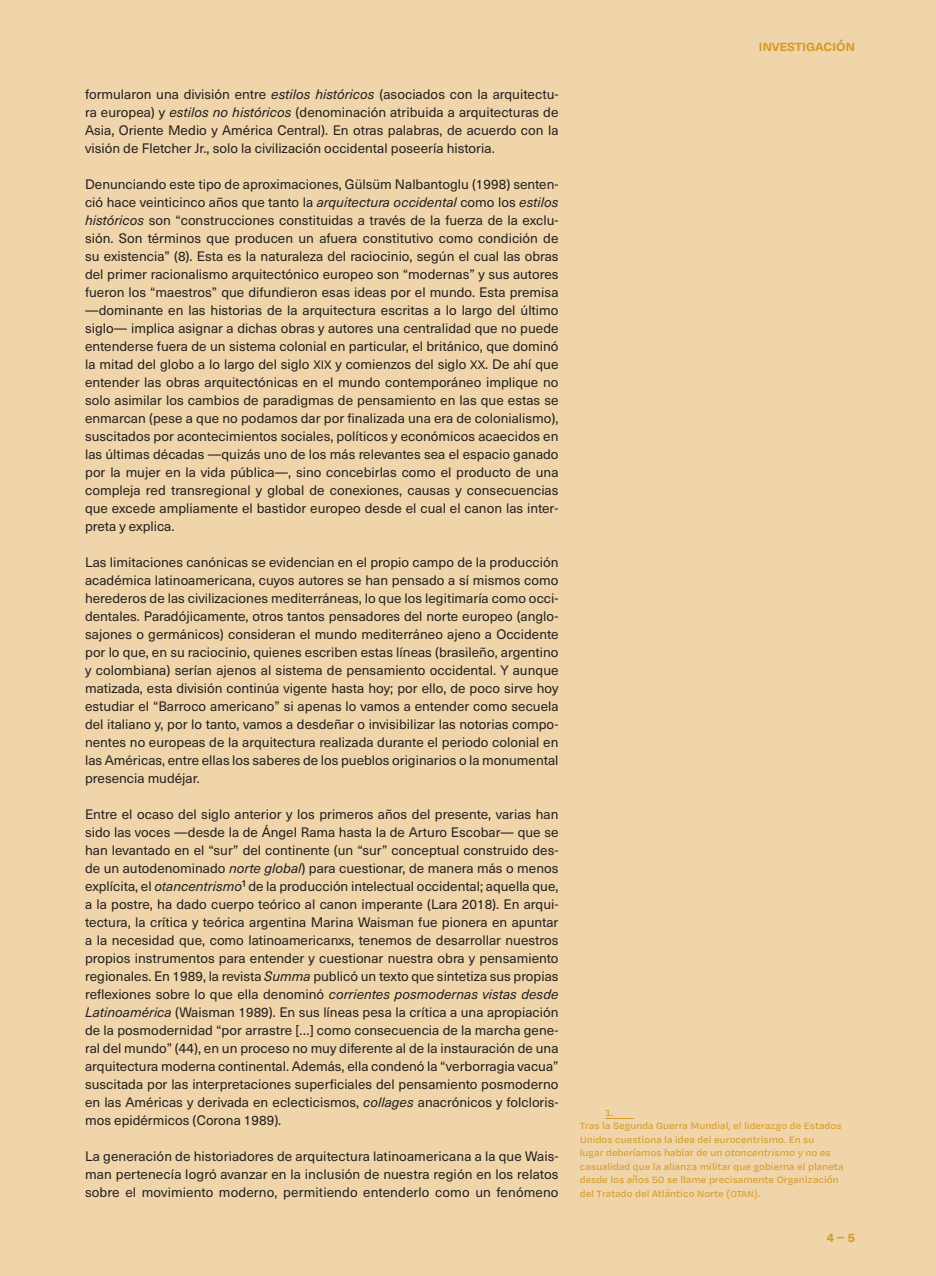
<style>
.page{position:relative;width:936px;height:1276px;background:#fff}
.page>*{position:absolute;margin:0;border:0;box-sizing:border-box;transform-origin:0 0}
.t1{font:500 15px "Neue Haas Unica W1 G";letter-spacing:-.015em;color:#d59925}
.Cuerpo{font:13.5px/18px "Neue Haas Unica W1 G";color:#231f20;text-align:justify}
.Pie_de_página{font:500 10.5px/13.5px "Degular Text";color:#d59925}
.s1{font-style:italic}
.s2{font-size:12px}
.s3{font-size:9.75px}
</style>
<div class="page">
<div style="left:0;top:0;width:935px;height:1276px;background:#f0d5aa"></div>
<svg style="left:605px;top:1118px;width:28px;height:1px"></svg>
<p class="Cuerpo" style="left:85px;top:84px;width:475px">formularon una división entre <span class="s1">estilos históricos</span> (asociados con la arquitectu&shy;ra europea) y <span class="s1">estilos no históricos</span> (denominación atribuida a arquitecturas de Asia, Oriente Medio y América Central). En otras palabras, de acuerdo con la visión de Fletcher Jr., solo la civilización occidental poseería historia.</p>
<p class="Cuerpo" style="left:85px;top:174px;width:475px">Denunciando este tipo de aproximaciones, Gülsüm Nalbantoglu (1998) senten&shy;ció hace veinticinco años que tanto la <span class="s1">arquitectura occidental</span> como los <span class="s1">estilos históricos</span> son “construcciones constituidas a través de la fuerza de la exclu&shy;sión. Son términos que producen un afuera constitutivo como condición de su existencia” (8). Esta es la naturaleza del raciocinio, según el cual las obras del primer racionalismo arquitectónico europeo son “modernas” y sus autores fueron los “maestros” que difundieron esas ideas por el mundo. Esta premisa —dominante en las historias de la arquitectura escritas a lo largo del último siglo— implica asignar a dichas obras y autores una centralidad que no puede entenderse fuera de un sistema colonial en particular, el británico, que dominó la mitad del globo a lo largo del siglo <span class="s2">XIX</span> y comienzos del siglo <span class="s2">XX</span>. De ahí que entender las obras arquitectónicas en el mundo contemporáneo implique no solo asimilar los cambios de paradigmas de pensamiento en las que estas se enmarcan (pese a que no podamos dar por finalizada una era de colonialismo), suscitados por acontecimientos sociales, políticos y económicos acaecidos en las últimas décadas —quizás uno de los más relevantes sea el espacio ganado por la mujer en la vida pública—, sino concebirlas como el producto de una compleja red transregional y global de conexiones, causas y consecuencias que excede ampliamente el bastidor europeo desde el cual el canon las inter&shy;preta y explica.</p>
<p class="Cuerpo" style="left:85px;top:552px;width:475px">Las limitaciones canónicas se evidencian en el propio campo de la producción académica latinoamericana, cuyos autores se han pensado a sí mismos como herederos de las civilizaciones mediterráneas, lo que los legitimaría como occi&shy;dentales. Paradójicamente, otros tantos pensadores del norte europeo (anglo&shy;sajones o germánicos) consideran el mundo mediterráneo ajeno a Occidente por lo que, en su raciocinio, quienes escriben estas líneas (brasileño, argentino y colombiana) serían ajenos al sistema de pensamiento occidental. Y aunque matizada, esta división continúa vigente hasta hoy; por ello, de poco sirve hoy estudiar el “Barroco americano” si apenas lo vamos a entender como secuela del italiano y, por lo tanto, vamos a desdeñar o invisibilizar las notorias compo&shy;nentes no europeas de la arquitectura realizada durante el periodo colonial en las Américas, entre ellas los saberes de los pueblos originarios o la monumental presencia mudéjar.</p>
<p class="Cuerpo" style="left:85px;top:804px;width:475px">Entre el ocaso del siglo anterior y los primeros años del presente, varias han sido las voces —desde la de Ángel Rama hasta la de Arturo Escobar— que se han levantado en el “sur” del continente (un “sur” conceptual construido des&shy;de un autodenominado <span class="s1">norte global</span>) para cuestionar, de manera más o menos explícita, el <span class="s1">otancentrismo</span>¹ de la producción intelectual occidental; aquella que, a la postre, ha dado cuerpo teórico al canon imperante (Lara 2018). En arqui&shy;tectura, la crítica y teórica argentina Marina Waisman fue pionera en apuntar a la necesidad que, como latinoamericanxs, tenemos de desarrollar nuestros propios instrumentos para entender y cuestionar nuestra obra y pensamiento regionales. En 1989, la revista <span class="s1">Summa</span> publicó un texto que sintetiza sus propias reflexiones sobre lo que ella denominó <span class="s1">corrientes posmodernas vistas desde Latinoamérica</span> (Waisman 1989). En sus líneas pesa la crítica a una apropiación de la posmodernidad “por arrastre […] como consecuencia de la marcha gene&shy;ral del mundo” (44), en un proceso no muy diferente al de la instauración de una arquitectura moderna continental. Además, ella condenó la “verborragia vacua” suscitada por las interpretaciones superficiales del pensamiento posmoderno en las Américas y derivada en eclecticismos, <span class="s1">collages</span> anacrónicos y folcloris&shy;mos epidérmicos (Corona 1989).</p>
<p class="Cuerpo" style="left:85px;top:1146px;width:475px">La generación de historiadores de arquitectura latinoamericana a la que Wais&shy;man pertenecía logró avanzar en la inclusión de nuestra región en los relatos sobre el movimiento moderno, permitiendo entenderlo como un fenómeno</p>
<p class="t1" style="left:758px;top:34px;width:98px">investigación</p>
<p class="Pie_de_página" style="left:605px;top:1105px;width:9px">1.</p>
<p class="Pie_de_página" style="left:579px;top:1119px;width:265px">Tras la Segunda Guerra Mundial, el liderazgo de Estados Unidos cuestiona la idea del eurocentrismo. En su<br>lugar deberíamos hablar de un <span class="s1">otancentrismo</span> y no es casualidad que la alianza militar que gobierna el planeta desde los años 50 se llame precisamente Organización del Tratado del Atlántico Norte (<span class="s3">OTAN</span>).</p>
<p class="t1" style="left:826px;top:1225px;width:30px">4 – 5</p>
</div>
